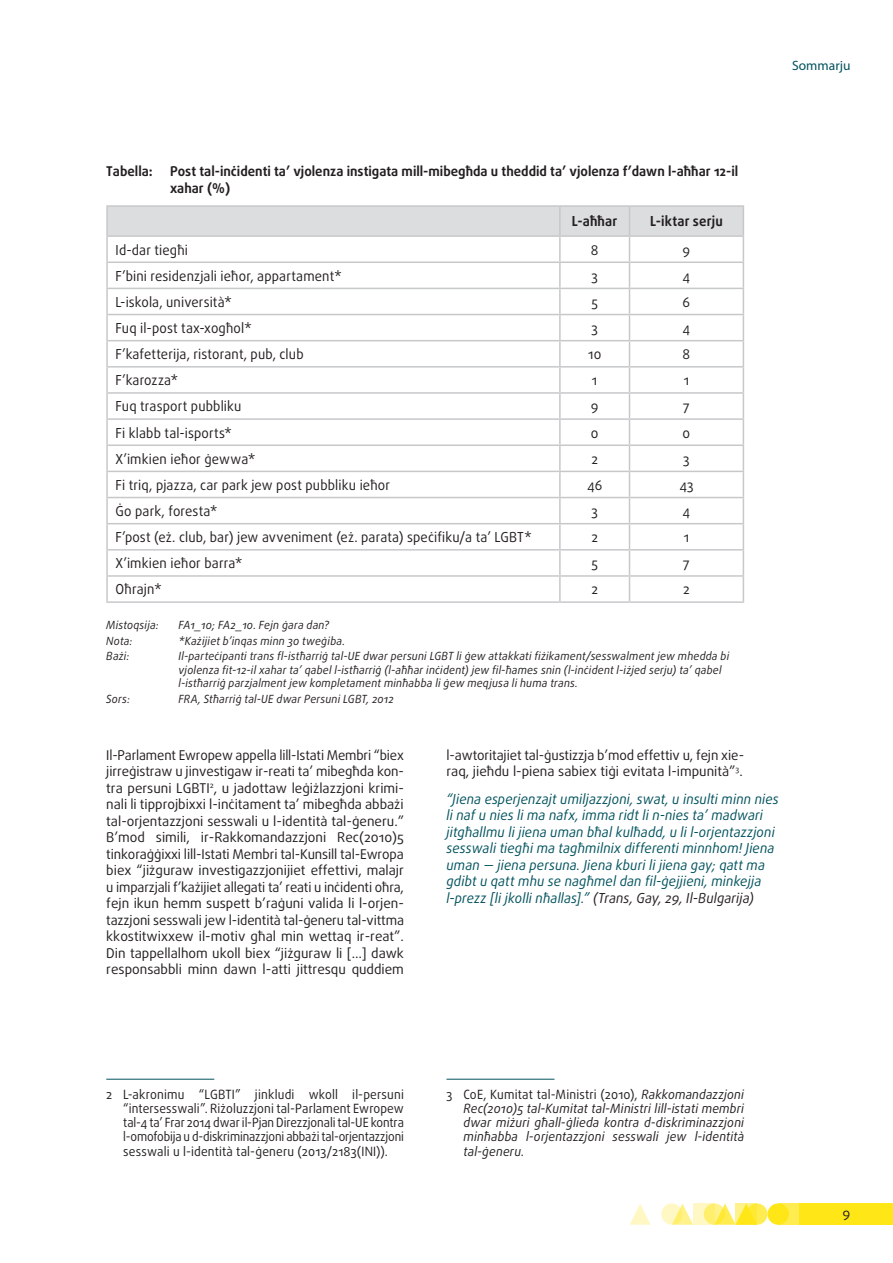
<style>
.page{position:relative;width:893px;height:1263px;background:#fff}
.page>*{position:absolute;margin:0;border:0;box-sizing:border-box;transform-origin:0 0}
.TABLE_text{font:13.8px "Daxline Pro";letter-spacing:.01em;color:#231f20;scale:.95 1}
.quote_text{font:italic 13.8px/16.5px "Daxline Pro";letter-spacing:.01em;color:#00525d;scale:.95 1}
.TABLE_text-2{font:700 13.8px "Daxline Pro";letter-spacing:.015em;color:#231f20;scale:.95 1}
.text_body{font:13.5px/16.5px "Daxline Pro";color:#231f20;text-align:justify}
.figure_title{font:700 13.5px/16.5px "Daxline Pro";color:#231f20}
.t1{font:13.5px "Myriad Pro";color:#00525d}
.text_footnote{font:12.75px/14.2px "Daxline Pro";letter-spacing:.015em;color:#231f20;text-align:justify;scale:.95 1}
.text_footnote-2{font:italic 12.75px/14.2px "Daxline Pro";letter-spacing:.01em;color:#231f20;text-align:justify;scale:.95 1}
.Figure_source_notes{font:italic 11.25px/13.5px "Daxline Pro";letter-spacing:.015em;color:#231f20;scale:.95 1}
.s1{color:#231f20}
.s2{font-style:normal}
</style>
<div class="page">
<div style="left:746px;top:1203px;width:21px;height:22px;background:#ffec50;border-radius:50%"></div>
<div style="left:778px;top:1203px;width:21px;height:22px;background:#ffec50"></div>
<div style="left:799px;top:1203px;width:94px;height:22px;background:#ffe616"></div>
<svg style="left:675px;top:1203px;width:18px;height:22px"></svg>
<svg style="left:629px;top:1204px;width:22px;height:21px"></svg>
<div style="left:767px;top:1203px;width:22px;height:22px;background:#ffe616;border-radius:50%"></div>
<svg style="left:718px;top:1203px;width:18px;height:22px"></svg>
<svg style="left:704px;top:1203px;width:21px;height:22px"></svg>
<svg style="left:661px;top:1203px;width:21px;height:22px"></svg>
<svg style="left:736px;top:1203px;width:21px;height:22px"></svg>
<svg style="left:693px;top:1203px;width:21px;height:22px"></svg>
<hr style="left:106px;top:1079px;width:108px;height:1px;background:#00525d">
<hr style="left:446px;top:1079px;width:108px;height:1px;background:#00525d">
<hr style="left:106px;top:205px;width:454px;height:2px;background:#c7c8ca">
<hr style="left:106px;top:207px;width:2px;height:28px;background:#c7c8ca">
<hr style="left:560px;top:205px;width:69px;height:2px;background:#c7c8ca">
<hr style="left:629px;top:205px;width:115px;height:2px;background:#c7c8ca">
<hr style="left:106px;top:235px;width:454px;height:2px;background:#c7c8ca">
<hr style="left:106px;top:237px;width:2px;height:24px;background:#c7c8ca">
<hr style="left:106px;top:261px;width:454px;height:2px;background:#c7c8ca">
<hr style="left:106px;top:263px;width:2px;height:25px;background:#c7c8ca">
<hr style="left:106px;top:288px;width:454px;height:1px;background:#c7c8ca">
<hr style="left:106px;top:289px;width:2px;height:25px;background:#c7c8ca">
<hr style="left:106px;top:314px;width:454px;height:1px;background:#c7c8ca">
<hr style="left:106px;top:315px;width:2px;height:25px;background:#c7c8ca">
<hr style="left:106px;top:340px;width:454px;height:1px;background:#c7c8ca">
<hr style="left:106px;top:341px;width:2px;height:25px;background:#c7c8ca">
<hr style="left:106px;top:366px;width:454px;height:2px;background:#c7c8ca">
<hr style="left:106px;top:368px;width:2px;height:24px;background:#c7c8ca">
<hr style="left:106px;top:392px;width:454px;height:2px;background:#c7c8ca">
<hr style="left:106px;top:394px;width:2px;height:24px;background:#c7c8ca">
<hr style="left:106px;top:418px;width:454px;height:2px;background:#c7c8ca">
<hr style="left:106px;top:420px;width:2px;height:24px;background:#c7c8ca">
<hr style="left:106px;top:444px;width:454px;height:2px;background:#c7c8ca">
<hr style="left:106px;top:446px;width:2px;height:25px;background:#c7c8ca">
<hr style="left:106px;top:471px;width:454px;height:1px;background:#c7c8ca">
<hr style="left:106px;top:472px;width:2px;height:25px;background:#c7c8ca">
<hr style="left:106px;top:497px;width:454px;height:1px;background:#c7c8ca">
<hr style="left:106px;top:498px;width:2px;height:25px;background:#c7c8ca">
<hr style="left:106px;top:523px;width:454px;height:1px;background:#c7c8ca">
<hr style="left:106px;top:524px;width:2px;height:25px;background:#c7c8ca">
<hr style="left:106px;top:549px;width:454px;height:2px;background:#c7c8ca">
<hr style="left:106px;top:551px;width:2px;height:24px;background:#c7c8ca">
<hr style="left:106px;top:575px;width:454px;height:2px;background:#c7c8ca">
<hr style="left:106px;top:577px;width:2px;height:24px;background:#c7c8ca">
<svg style="left:107px;top:207px;width:637px;height:394px"></svg>
<hr style="left:106px;top:601px;width:454px;height:2px;background:#c7c8ca">
<hr style="left:560px;top:601px;width:69px;height:2px;background:#c7c8ca">
<hr style="left:629px;top:601px;width:115px;height:2px;background:#c7c8ca">
<p class="t1" style="left:792px;top:57px;width:60px">Sommarju</p>
<p class="figure_title" style="left:106px;top:163px;width:48px">Tabella:</p>
<p class="figure_title" style="left:170px;top:163px;width:570px">Post tal‑inċidenti ta’ vjolenza instigata mill‑mibegħda u theddid ta’ vjolenza f’dawn l‑aħħar 12-il xahar (%)</p>
<p class="TABLE_text-2" style="left:572px;top:212px;width:49px">L‑aħħar</p>
<p class="TABLE_text-2" style="left:650px;top:212px;width:78px">L‑iktar serju</p>
<p class="TABLE_text" style="left:116px;top:240px;width:78px">Id‑dar tiegħi</p>
<p class="TABLE_text" style="left:591px;top:240px;width:10px">8</p>
<p class="TABLE_text" style="left:683px;top:240px;width:10px">9</p>
<p class="TABLE_text" style="left:116px;top:267px;width:240px">F’bini residenzjali ieħor, appartament*</p>
<p class="TABLE_text" style="left:591px;top:267px;width:8px">3</p>
<p class="TABLE_text" style="left:683px;top:267px;width:10px">4</p>
<p class="TABLE_text" style="left:116px;top:293px;width:124px">L‑iskola, università*</p>
<p class="TABLE_text" style="left:591px;top:293px;width:8px">5</p>
<p class="TABLE_text" style="left:683px;top:293px;width:10px">6</p>
<p class="TABLE_text" style="left:116px;top:319px;width:145px">Fuq il‑post tax‑xogħol*</p>
<p class="TABLE_text" style="left:591px;top:319px;width:8px">3</p>
<p class="TABLE_text" style="left:683px;top:319px;width:10px">4</p>
<p class="TABLE_text" style="left:116px;top:345px;width:199px">F’kafetterija, ristorant, pub, club</p>
<p class="TABLE_text" style="left:588px;top:345px;width:15px">10</p>
<p class="TABLE_text" style="left:683px;top:345px;width:10px">8</p>
<p class="TABLE_text" style="left:116px;top:371px;width:68px">F’karozza*</p>
<p class="TABLE_text" style="left:592px;top:371px;width:7px">1</p>
<p class="TABLE_text" style="left:684px;top:371px;width:7px">1</p>
<p class="TABLE_text" style="left:116px;top:397px;width:134px">Fuq trasport pubbliku</p>
<p class="TABLE_text" style="left:591px;top:397px;width:10px">9</p>
<p class="TABLE_text" style="left:683px;top:397px;width:9px">7</p>
<p class="TABLE_text" style="left:116px;top:423px;width:124px">Fi klabb tal‑isports*</p>
<p class="TABLE_text" style="left:591px;top:423px;width:10px">0</p>
<p class="TABLE_text" style="left:683px;top:423px;width:10px">0</p>
<p class="TABLE_text" style="left:116px;top:450px;width:149px">X’imkien ieħor ġewwa*</p>
<p class="TABLE_text" style="left:591px;top:450px;width:8px">2</p>
<p class="TABLE_text" style="left:683px;top:450px;width:8px">3</p>
<p class="TABLE_text" style="left:116px;top:476px;width:290px">Fi triq, pjazza, car park jew post pubbliku ieħor</p>
<p class="TABLE_text" style="left:587px;top:476px;width:18px">46</p>
<p class="TABLE_text" style="left:679px;top:476px;width:16px">43</p>
<p class="TABLE_text" style="left:116px;top:502px;width:109px">Ġo park, foresta*</p>
<p class="TABLE_text" style="left:591px;top:502px;width:8px">3</p>
<p class="TABLE_text" style="left:683px;top:502px;width:10px">4</p>
<p class="TABLE_text" style="left:116px;top:528px;width:440px">F’post (eż. club, bar) jew avveniment (eż. parata) speċifiku/a ta’ LGBT*</p>
<p class="TABLE_text" style="left:591px;top:528px;width:8px">2</p>
<p class="TABLE_text" style="left:684px;top:528px;width:7px">1</p>
<p class="TABLE_text" style="left:116px;top:554px;width:135px">X’imkien ieħor barra*</p>
<p class="TABLE_text" style="left:591px;top:554px;width:8px">5</p>
<p class="TABLE_text" style="left:683px;top:554px;width:9px">7</p>
<p class="TABLE_text" style="left:116px;top:580px;width:50px">Oħrajn*</p>
<p class="TABLE_text" style="left:591px;top:580px;width:8px">2</p>
<p class="TABLE_text" style="left:683px;top:580px;width:8px">2</p>
<p class="Figure_source_notes" style="left:106px;top:618px;width:57px">Mistoqsija:</p>
<p class="Figure_source_notes" style="left:179px;top:618px;width:160px">FA1_10; FA2_10. Fejn ġara dan?</p>
<p class="Figure_source_notes" style="left:106px;top:634px;width:29px">Nota:</p>
<p class="Figure_source_notes" style="left:179px;top:634px;width:177px">*Każijiet b’inqas minn 30 tweġiba.</p>
<p class="Figure_source_notes" style="left:106px;top:650px;width:26px">Bażi:</p>
<p class="Figure_source_notes" style="left:179px;top:650px;width:581px">Il‑parteċipanti trans fl‑istħarriġ tal‑UE dwar persuni LGBT li ġew attakkati fiżikament/sesswalment jew mhedda bi vjolenza fit-12-il xahar ta’ qabel l‑istħarriġ (l‑aħħar inċident) jew fil‑ħames snin (l‑inċident l‑iżjed serju) ta’ qabel l‑istħarriġ parzjalment jew kompletament minħabba li ġew meqjusa li huma trans.</p>
<p class="Figure_source_notes" style="left:106px;top:692px;width:26px">Sors:</p>
<p class="Figure_source_notes" style="left:179px;top:692px;width:228px">FRA, Stħarriġ tal‑UE dwar Persuni LGBT, 2012</p>
<p class="text_body" style="left:106px;top:746px;width:299px">Il‑Parlament Ewropew appella lill‑Istati Membri “biex jirreġistraw u jinvestigaw ir‑reati ta’ mibegħda kon‑ tra persuni LGBTI<sup>2</sup>, u jadottaw leġiżlazzjoni krimi‑ nali li tipprojbixxi l‑inċitament ta’ mibegħda abbażi tal‑orjentazzjoni sesswali u l‑identità tal‑ġeneru.” B’mod simili, ir‑Rakkomandazzjoni Rec(2010)5 tinkoraġġixxi lill‑Istati Membri tal‑Kunsill tal‑Ewropa biex “jiżguraw investigazzjonijiet effettivi, malajr u imparzjali f’każijiet allegati ta’ reati u inċidenti oħra, fejn ikun hemm suspett b’raġuni valida li l‑orjen‑ tazzjoni sesswali jew l‑identità tal‑ġeneru tal‑vittma kkostitwixxew il‑motiv għal min wettaq ir‑reat”.<br>Din tappellalhom ukoll biex “jiżguraw li […] dawk responsabbli minn dawn l‑atti jittresqu quddiem</p>
<p class="text_body" style="left:446px;top:746px;width:299px">l‑awtoritajiet tal‑ġustizzja b’mod effettiv u, fejn xie‑ raq, jieħdu l‑piena sabiex tiġi evitata l‑impunità”<sup>3</sup>.</p>
<p class="quote_text" style="left:446px;top:791px;width:351px">“Jiena esperjenzajt umiljazzjoni, swat, u insulti minn nies li naf u nies li ma nafx, imma ridt li n‑nies ta’ madwari jitgħallmu li jiena uman bħal kulħadd, u li l‑orjentazzjoni sesswali tiegħi ma tagħmilnix differenti minnhom! Jiena uman — jiena persuna. Jiena kburi li jiena gay; qatt ma gdibt u qatt mhu se nagħmel dan fil‑ġejjieni, minkejja l‑prezz [li jkolli nħallas].” <span class="s1">(Trans, Gay, 29, Il‑Bulgarija)</span></p>
<p class="text_footnote" style="left:123px;top:1087px;width:297px;text-indent:-17px">2 L‑akronimu “LGBTI” jinkludi wkoll il‑persuni “intersesswali”. Riżoluzzjoni tal‑Parlament Ewropew tal-4 ta’ Frar 2014 dwar il‑Pjan Direzzjonali tal‑UE kontra l‑omofobija u d‑diskriminazzjoni abbażi tal‑orjentazzjoni sesswali u l‑identità tal‑ġeneru (2013/2183(INI)).</p>
<p class="text_footnote-2" style="left:463px;top:1087px;width:297px;text-indent:-17px"><span class="s2">3 CoE, Kumitat tal‑Ministri (2010),</span> Rakkomandazzjoni Rec(2010)5 tal‑Kumitat tal‑Ministri lill‑istati membri dwar miżuri għall‑ġlieda kontra d‑diskriminazzjoni minħabba l‑orjentazzjoni sesswali jew l‑identità tal‑ġeneru<span class="s2">.</span></p>
<p class="text_body" style="left:843px;top:1205px;width:9px">9</p>
</div>
